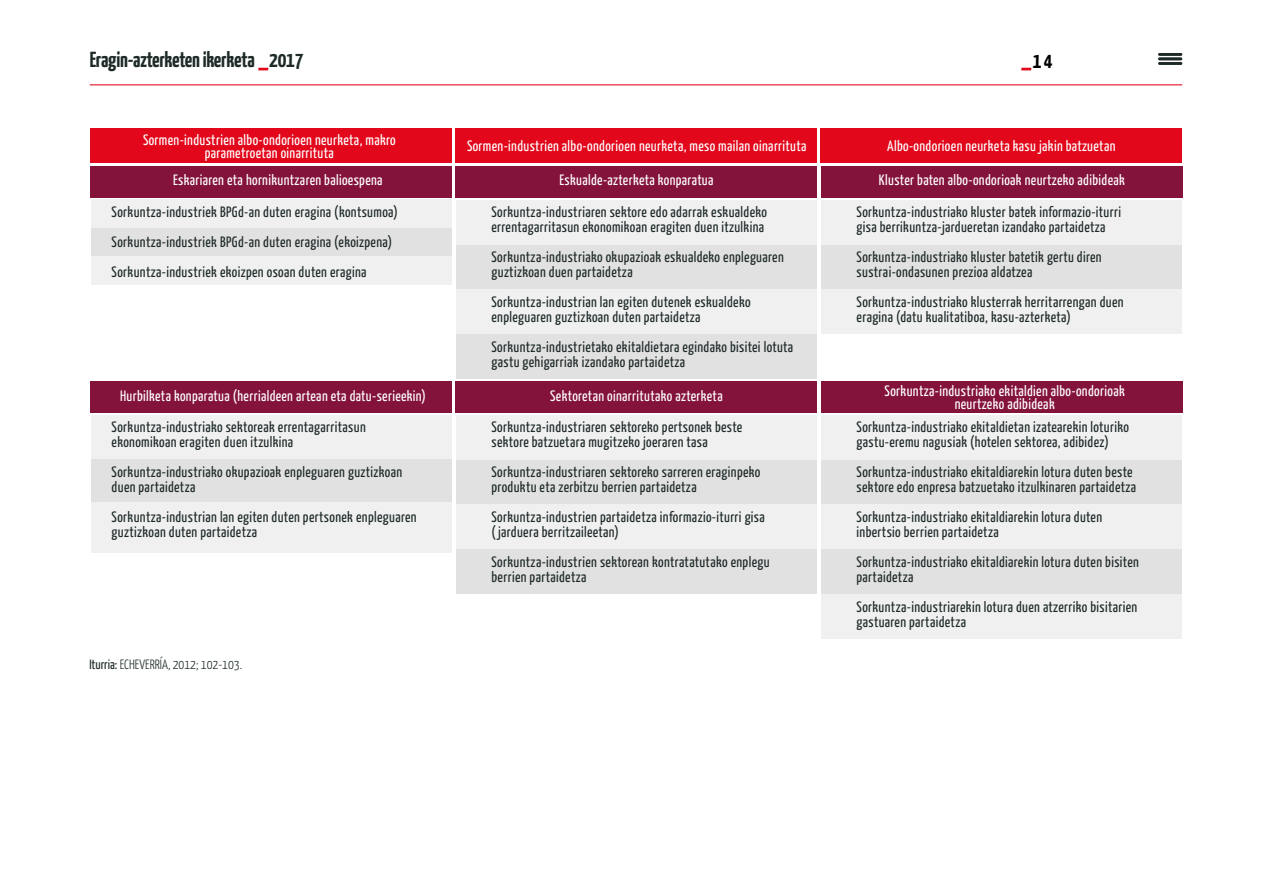
<style>
.page{position:relative;width:1263px;height:893px;background:#fff}
.page>*{position:absolute;margin:0;border:0;box-sizing:border-box;transform-origin:0 0}
.t1{font:700 21.75px "Yanone Kaffeesatz";letter-spacing:-.01em;color:#1e2a28}
.t2{font:700 21.75px "Yanone Kaffeesatz";color:#000}
.t3{font:15px/15px "Yanone Kaffeesatz";letter-spacing:.025em;color:#1e2a28}
.t4{font:15px/13.5px "Yanone Kaffeesatz";letter-spacing:.025em;color:#fff;text-align:center}
.t5{font:300 13.5px "Yanone Kaffeesatz";color:#1e2a28}
.s1{font-weight:400}
</style>
<div class="page">
<svg style="left:1021px;top:68px;width:10px;height:2px"></svg>
<hr style="left:90px;top:84px;width:1092px;height:1px;background:#e2071b">
<svg style="left:258px;top:68px;width:10px;height:2px"></svg>
<hr style="left:1158px;top:53px;width:24px;height:3px;background:#1e2a28">
<hr style="left:1158px;top:58px;width:24px;height:2px;background:#1e2a28">
<hr style="left:1158px;top:62px;width:24px;height:3px;background:#1e2a28">
<div style="left:91px;top:228px;width:361px;height:28px;background:#e2e1e2"></div>
<div style="left:91px;top:459px;width:361px;height:43px;background:#e2e1e2"></div>
<div style="left:456px;top:244px;width:361px;height:45px;background:#e2e1e2"></div>
<div style="left:456px;top:460px;width:361px;height:44px;background:#e2e1e2"></div>
<div style="left:821px;top:244px;width:361px;height:45px;background:#e2e1e2"></div>
<div style="left:821px;top:460px;width:361px;height:44px;background:#e2e1e2"></div>
<div style="left:821px;top:549px;width:361px;height:45px;background:#e2e1e2"></div>
<div style="left:456px;top:334px;width:361px;height:44px;background:#e2e1e2"></div>
<div style="left:456px;top:549px;width:361px;height:45px;background:#e2e1e2"></div>
<div style="left:91px;top:200px;width:361px;height:28px;background:#f0f0f1"></div>
<div style="left:91px;top:415px;width:361px;height:44px;background:#f0f0f1"></div>
<div style="left:456px;top:200px;width:361px;height:45px;background:#f0f0f1"></div>
<div style="left:456px;top:415px;width:361px;height:45px;background:#f0f0f1"></div>
<div style="left:821px;top:200px;width:361px;height:45px;background:#f0f0f1"></div>
<div style="left:821px;top:415px;width:361px;height:45px;background:#f0f0f1"></div>
<div style="left:91px;top:256px;width:361px;height:29px;background:#f0f0f1"></div>
<div style="left:91px;top:502px;width:361px;height:51px;background:#f0f0f1"></div>
<div style="left:456px;top:289px;width:361px;height:45px;background:#f0f0f1"></div>
<div style="left:456px;top:504px;width:361px;height:45px;background:#f0f0f1"></div>
<div style="left:821px;top:289px;width:361px;height:45px;background:#f0f0f1"></div>
<div style="left:821px;top:504px;width:361px;height:45px;background:#f0f0f1"></div>
<div style="left:821px;top:594px;width:361px;height:45px;background:#f0f0f1"></div>
<div style="left:90px;top:166px;width:362px;height:31px;background:#84133c"></div>
<div style="left:90px;top:381px;width:362px;height:32px;background:#84133c"></div>
<div style="left:455px;top:166px;width:362px;height:31px;background:#84133c"></div>
<div style="left:455px;top:381px;width:362px;height:32px;background:#84133c"></div>
<div style="left:820px;top:166px;width:362px;height:31px;background:#84133c"></div>
<div style="left:820px;top:381px;width:362px;height:32px;background:#84133c"></div>
<div style="left:90px;top:129px;width:362px;height:34px;background:#e2071b"></div>
<div style="left:455px;top:129px;width:362px;height:34px;background:#e2071b"></div>
<div style="left:820px;top:129px;width:362px;height:34px;background:#e2071b"></div>
<h1 class="t1" style="left:90px;top:46px;width:215px">Eragin-azterketen ikerketa 2017</h1>
<h1 class="t2" style="left:1033px;top:47px;width:21px">14</h1>
<p class="t4" style="left:143px;top:133px;width:254px">Sormen-industrien albo-ondorioen neurketa, makro parametroetan oinarrituta</p>
<p class="t4" style="left:173px;top:173px;width:211px">Eskariaren eta hornikuntzaren balioespena</p>
<p class="t3" style="left:112px;top:196px;width:288px;line-height:30px">Sorkuntza-industriek BPGd-an duten eragina (kontsumoa)<br>Sorkuntza-industriek BPGd-an duten eragina (ekoizpena)<br>Sorkuntza-industriek ekoizpen osoan duten eragina</p>
<p class="t4" style="left:120px;top:389px;width:307px">Hurbilketa konparatua (herrialdeen artean eta datu-serieekin)</p>
<p class="t3" style="left:112px;top:419px;width:256px">Sorkuntza-industriako sektoreak errentagarritasun ekonomikoan eragiten duen itzulkina</p>
<p class="t3" style="left:112px;top:464px;width:292px">Sorkuntza-industriako okupazioak enpleguaren guztizkoan duen partaidetza</p>
<p class="t3" style="left:112px;top:509px;width:306px">Sorkuntza-industrian lan egiten duten pertsonek enpleguaren guztizkoan duten partaidetza</p>
<p class="t5" style="left:89px;top:656px;width:154px"><span class="s1">Iturria:</span> ECHEVERRÍA, 2012; 102-103.</p>
<p class="t4" style="left:467px;top:139px;width:341px">Sormen-industrien albo-ondorioen neurketa, meso mailan oinarrituta</p>
<p class="t4" style="left:887px;top:139px;width:230px">Albo-ondorioen neurketa kasu jakin batzuetan</p>
<p class="t4" style="left:559px;top:173px;width:156px">Eskualde-azterketa konparatua</p>
<p class="t3" style="left:491px;top:203px;width:277px">Sorkuntza-industriaren sektore edo adarrak eskualdeko errentagarritasun ekonomikoan eragiten duen itzulkina</p>
<p class="t3" style="left:491px;top:248px;width:294px">Sorkuntza-industriako okupazioak eskualdeko enpleguaren guztizkoan duen partaidetza</p>
<p class="t3" style="left:491px;top:293px;width:260px">Sorkuntza-industrian lan egiten dutenek eskualdeko enpleguaren guztizkoan duten partaidetza</p>
<p class="t3" style="left:491px;top:338px;width:303px">Sorkuntza-industrietako ekitaldietara egindako bisitei lotuta gastu gehigarriak izandako partaidetza</p>
<p class="t4" style="left:550px;top:389px;width:174px">Sektoretan oinarritutako azterketa</p>
<p class="t3" style="left:491px;top:419px;width:252px">Sorkuntza-industriaren sektoreko pertsonek beste sektore batzuetara mugitzeko joeraren tasa</p>
<p class="t3" style="left:491px;top:464px;width:270px">Sorkuntza-industriaren sektoreko sarreren eraginpeko produktu eta zerbitzu berrien partaidetza</p>
<p class="t3" style="left:491px;top:509px;width:275px">Sorkuntza-industrien partaidetza informazio-iturri gisa ( jarduera berritzaileetan)</p>
<p class="t3" style="left:491px;top:554px;width:280px">Sorkuntza-industrien sektorean kontratatutako enplegu berrien partaidetza</p>
<p class="t4" style="left:879px;top:173px;width:247px">Kluster baten albo-ondorioak neurtzeko adibideak</p>
<p class="t3" style="left:856px;top:203px;width:266px">Sorkuntza-industriako kluster batek informazio-iturri gisa berrikuntza-jardueretan izandako partaidetza</p>
<p class="t3" style="left:856px;top:248px;width:247px">Sorkuntza-industriako kluster batetik gertu diren sustrai-ondasunen prezioa aldatzea</p>
<p class="t3" style="left:856px;top:293px;width:268px">Sorkuntza-industriako klusterrak herritarrengan duen eragina (datu kualitatiboa, kasu-azterketa)</p>
<p class="t4" style="left:885px;top:383px;width:242px">Sorkuntza-industriako ekitaldien albo-ondorioak neurtzeko adibideak</p>
<p class="t3" style="left:856px;top:419px;width:274px">Sorkuntza-industriako ekitaldietan izatearekin loturiko gastu-eremu nagusiak (hotelen sektorea, adibidez)</p>
<p class="t3" style="left:856px;top:464px;width:281px">Sorkuntza-industriako ekitaldiarekin lotura duten beste sektore edo enpresa batzuetako itzulkinaren partaidetza</p>
<p class="t3" style="left:856px;top:509px;width:247px">Sorkuntza-industriako ekitaldiarekin lotura duten inbertsio berrien partaidetza</p>
<p class="t3" style="left:856px;top:554px;width:284px">Sorkuntza-industriako ekitaldiarekin lotura duten bisiten partaidetza</p>
<p class="t3" style="left:856px;top:599px;width:282px">Sorkuntza-industriarekin lotura duen atzerriko bisitarien gastuaren partaidetza</p>
</div>
